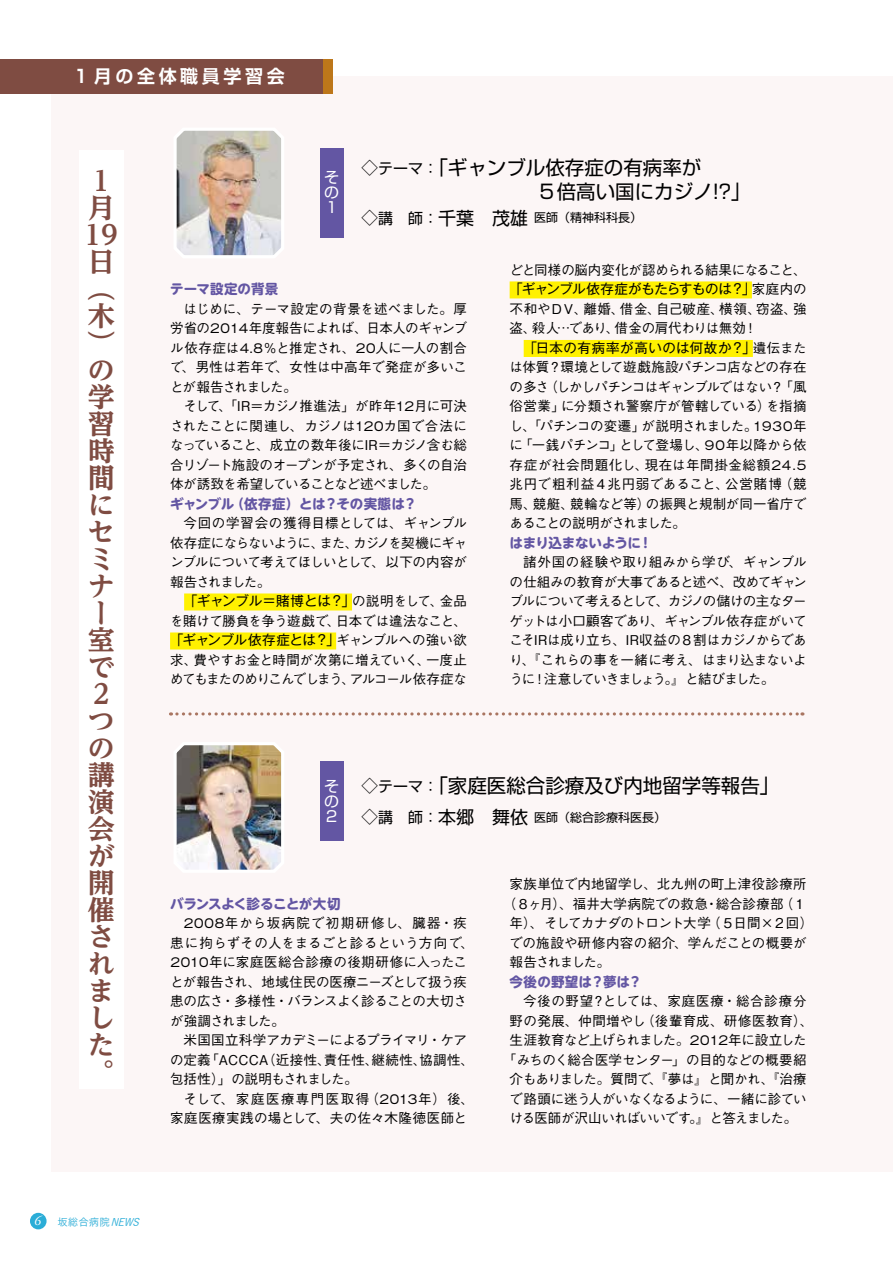
<style>
.page{position:relative;width:893px;height:1263px;background:#fff}
.page>*{position:absolute;margin:0;border:0;box-sizing:border-box;transform-origin:0 0}
.t1{font:700 expanded 27px/27px "Reim Ythz Pro";color:#7f4c42}
.t2{font:19.5px/24px "Shin Go Pro";color:#000}
.t3{font:700 18px "Shin Go Pro De";letter-spacing:.2em;color:#fff}
.t4{font:15px/15.1px "Shin Go Pro";color:#fff;text-align:justify}
.t5{font:500 13.5px/19.5px "G Gothic BBB Pro";letter-spacing:-.015em;color:#000;text-align:justify}
.t6{font:500 13.5px/19.5px "G Gothic BBB Pro";letter-spacing:.01em;color:#000}
.t7{font:500 13.5px/19.5px "G Gothic BBB Pro";letter-spacing:-.04em;color:#000}
.t8{font:500 13.5px/19.5px "G Gothic BBB Pro";letter-spacing:.03em;color:#000}
.t9{font:500 13.5px "G Gothic BBB Pro";letter-spacing:.005em;color:#000}
.t10{font:700 13.5px "UD Shin M Go Pr 6";letter-spacing:-.01em;color:#6356a3}
.t11{font:500 13.5px "G Gothic BBB Pro";letter-spacing:-.045em;color:#000}
.t12{font:500 13.5px "G Gothic BBB Pro";letter-spacing:-.035em;color:#000}
.t13{font:13.5px "Gothic MB101 Pro";letter-spacing:-.02em;color:#000}
.t14{font:13.5px "Gothic MB101 Pro";letter-spacing:-.03em;color:#000}
.t15{font:500 13.5px "G Gothic BBB Pro";letter-spacing:-.05em;color:#000}
.t16{font:13.5px "Gothic MB101 Pro";letter-spacing:.005em;color:#000}
.t17{font:500 13.5px "G Gothic BBB Pro";letter-spacing:.02em;color:#000}
.t18{font:13.5px "Gothic MB101 Pro";letter-spacing:.035em;color:#000}
.t19{font:500 13.5px "G Gothic BBB Pro";letter-spacing:.05em;color:#000}
.t20{font:700 13.5px "UD Shin M Go Pr 6";letter-spacing:.015em;color:#6356a3}
.t21{font:700 13.5px "UD Shin M Go Pr 6";letter-spacing:.01em;color:#6356a3}
.t22{font:500 13.5px "G Gothic BBB Pro";letter-spacing:-.095em;color:#000}
.t23{font:12px "Shin Go Pro";color:#000}
.t24{font:10.5px "Koburina Go Std W3";color:#2badd7}
.s1{font-size:16.5px}
.s2{font-size:15px}
.s3{font-size:18px}
.s4{font-family:"G Gothic BBB Pro";font-weight:500}
.s5{font-family:"Adobe Garamond Pro";font-style:italic;font-size:13.5px;color:#fff}
.s6{font-style:italic}
</style>
<div class="page">
<div style="left:51px;top:77px;width:842px;height:1094px;background:#fcf6f6"></div>
<div style="left:0;top:60px;width:333px;height:34px;background:#bd771a"></div>
<div style="left:0;top:60px;width:322px;height:34px;background:#7f4c42"></div>
<div style="left:79px;top:150px;width:44px;height:939px;background:#fff"></div>
<div style="left:30px;top:1213px;width:17px;height:16px;background:#2badd7;border-radius:50%"></div>
<img style="left:176px;top:130px;width:105px;height:126px">
<div style="left:184px;top:593px;width:168px;height:17px;background:#fff100"></div>
<div style="left:170px;top:632px;width:166px;height:17px;background:#fff100"></div>
<div style="left:510px;top:281px;width:242px;height:17px;background:#fff100"></div>
<div style="left:524px;top:340px;width:229px;height:17px;background:#fff100"></div>
<img style="left:176px;top:745px;width:106px;height:125px">
<div style="left:320px;top:762px;width:23px;height:79px;background:#6356a3"></div>
<div style="left:320px;top:148px;width:23px;height:89px;background:#6356a3"></div>
<svg style="left:177px;top:712px;width:626px;height:3px"></svg>
<h3 class="t3" style="left:72px;top:62px;width:214px">１月の全体職員学習会</h3>
<h1 class="t1" style="left:85px;top:167px;width:35px">１月<br>19日（木）の学習時間にセミナー室で<br>２つの講演会が開催されました。</h1>
<p class="t4" style="left:324px;top:168px;width:16px">その１</p>
<h2 class="t2" style="left:362px;top:154px;width:390px"><span class="s1">◇</span><span class="s2">テーマ：</span>「ギャンブル依存症の有病率が<br>　　　　　　　　　５倍高い国にカジノ!?」</h2>
<p class="t23" style="left:362px;top:208px;width:282px"><span class="s1">◇</span><span class="s2">講　師：</span><span class="s3">千葉　茂雄</span>医師（精神科科長）</p>
<p class="t21" style="left:170px;top:277px;width:110px">テーマ設定の背景</p>
<p class="t5" style="left:170px;top:297px;width:299px;text-indent:14px">はじめに、テーマ設定の背景を述べました。厚労省の2014年度報告によれば、日本人のギャンブル依存症は4.8％と推定され、20人に一人の割合で、男性は若年で、女性は中高年で発症が多いことが報告されました。</p>
<p class="t5" style="left:170px;top:395px;width:299px;text-indent:14px">そして、「IR＝カジノ推進法」が昨年12月に可決されたことに関連し、カジノは120カ国で合法になっていること、成立の数年後にIR＝カジノ含む総合リゾート施設のオープンが予定され、多くの自治体が誘致を希望していることなど述べました。</p>
<p class="t10" style="left:170px;top:492px;width:248px">ギャンブル（依存症）とは？その実態は？</p>
<p class="t5" style="left:170px;top:512px;width:299px;text-indent:14px">今回の学習会の獲得目標としては、ギャンブル依存症にならないように、また、カジノを契機にギャンブルについて考えてほしいとして、以下の内容が報告されました。</p>
<p class="t16" style="left:184px;top:590px;width:284px">「ギャンブル＝賭博とは？」<span class="s4">の説明をして、金品</span></p>
<p class="t5" style="left:170px;top:609px;width:299px">を賭けて勝負を争う遊戯で、日本では違法なこと、</p>
<p class="t13" style="left:170px;top:629px;width:298px">「ギャンブル依存症とは？」<span class="s4">ギャンブルへの強い欲</span></p>
<p class="t7" style="left:170px;top:648px;width:298px">求、費やすお金と時間が次第に増えていく、一度止めてもまたのめりこんでしまう、アルコール依存症な</p>
<p class="t5" style="left:510px;top:258px;width:298px">どと同様の脳内変化が認められる結果になること、</p>
<p class="t14" style="left:510px;top:278px;width:298px">「ギャンブル依存症がもたらすものは？」<span class="s4">家庭内の</span></p>
<p class="t5" style="left:510px;top:297px;width:299px">不和やＤＶ、離婚、借金、自己破産、横領、窃盗、強盗、殺人…であり、借金の肩代わりは無効！</p>
<p class="t18" style="left:524px;top:336px;width:284px">「日本の有病率が高いのは何故か？」<span class="s4">遺伝また</span></p>
<p class="t5" style="left:510px;top:356px;width:299px">は体質？環境として遊戯施設パチンコ店などの存在の多さ（しかしパチンコはギャンブルではない？「風俗営業」に分類され警察庁が管轄している）を指摘し、「パチンコの変遷」が説明されました。1930年に「一銭パチンコ」として登場し、90年以降から依存症が社会問題化し、現在は年間掛金総額24.5兆円で粗利益４兆円弱であること、公営賭博（競馬、競艇、競輪など等）の振興と規制が同一省庁であることの説明がされました。</p>
<p class="t10" style="left:510px;top:531px;width:144px">はまり込まないように！</p>
<p class="t5" style="left:510px;top:551px;width:299px;text-indent:14px">諸外国の経験や取り組みから学び、ギャンブルの仕組みの教育が大事であると述べ、改めてギャンブルについて考えるとして、カジノの儲けの主なターゲットは小口顧客であり、ギャンブル依存症がいてこそIRは成り立ち、IR収益の８割はカジノからであり、『これらの事を一緒に考え、はまり込まないように！注意していきましょう。』と結びました。</p>
<p class="t4" style="left:324px;top:777px;width:16px">その２</p>
<h2 class="t2" style="left:362px;top:772px;width:419px"><span class="s1">◇</span><span class="s2">テーマ：</span>「家庭医総合診療及び内地留学等報告」</h2>
<p class="t23" style="left:362px;top:807px;width:306px"><span class="s1">◇</span><span class="s2">講　師：</span><span class="s3">本郷　舞依</span>医師（総合診療科医長）</p>
<p class="t10" style="left:170px;top:892px;width:172px">バランスよく診ることが大切</p>
<p class="t6" style="left:170px;top:912px;width:305px;text-indent:14px">2008年から坂病院で初期研修し、臓器・疾患に拘らずその人をまるごと診るという方向で、<br>2010年に家庭医総合診療の後期研修に入ったことが報告され、地域住民の医療ニーズとして扱う疾患の広さ・多様性・バランスよく診ることの大切さが強調されました。</p>
<p class="t5" style="left:170px;top:1029px;width:305px;text-align:left;text-indent:14px">米国国立科学アカデミーによるプライマリ・ケアの定義「ACCCA（近接性、責任性、継続性、協調性、包括性）」の説明もされました。</p>
<p class="t8" style="left:170px;top:1087px;width:305px;text-indent:14px">そして、家庭医療専門医取得（2013年）後、家庭医療実践の場として、夫の佐々木隆徳医師と</p>
<p class="t9" style="left:510px;top:873px;width:299px">家族単位で内地留学し、北九州の町上津役診療所</p>
<p class="t9" style="left:503px;top:893px;width:305px">（８ヶ月）、福井大学病院での救急・総合診療部（１</p>
<p class="t7" style="left:510px;top:912px;width:305px">年）、そしてカナダのトロント大学（５日間×２回）</p>
<p class="t17" style="left:510px;top:932px;width:298px">での施設や研修内容の紹介、学んだことの概要が</p>
<p class="t22" style="left:510px;top:951px;width:102px">報告されました。</p>
<p class="t20" style="left:510px;top:970px;width:134px">今後の野望は？夢は？</p>
<p class="t19" style="left:523px;top:990px;width:285px">今後の野望？としては、家庭医療・総合診療分</p>
<p class="t8" style="left:510px;top:1009px;width:305px">野の発展、仲間増やし（後輩育成、研修医教育）、</p>
<p class="t11" style="left:510px;top:1029px;width:298px">生涯教育など上げられました。2012年に設立した</p>
<p class="t5" style="left:503px;top:1048px;width:305px">「みちのく総合医学センター」の目的などの概要紹</p>
<p class="t12" style="left:510px;top:1068px;width:298px">介もありました。質問で、『夢は』と聞かれ、『治療</p>
<p class="t5" style="left:510px;top:1087px;width:298px">で路頭に迷う人がいなくなるように、一緒に診てい</p>
<p class="t15" style="left:510px;top:1107px;width:289px">ける医師が沢山いればいいです。』と答えました。</p>
<p class="t24" style="left:34px;top:1214px;width:110px"><span class="s5">6</span> 坂総合病院<span class="s6">NEWS</span></p>
</div>
